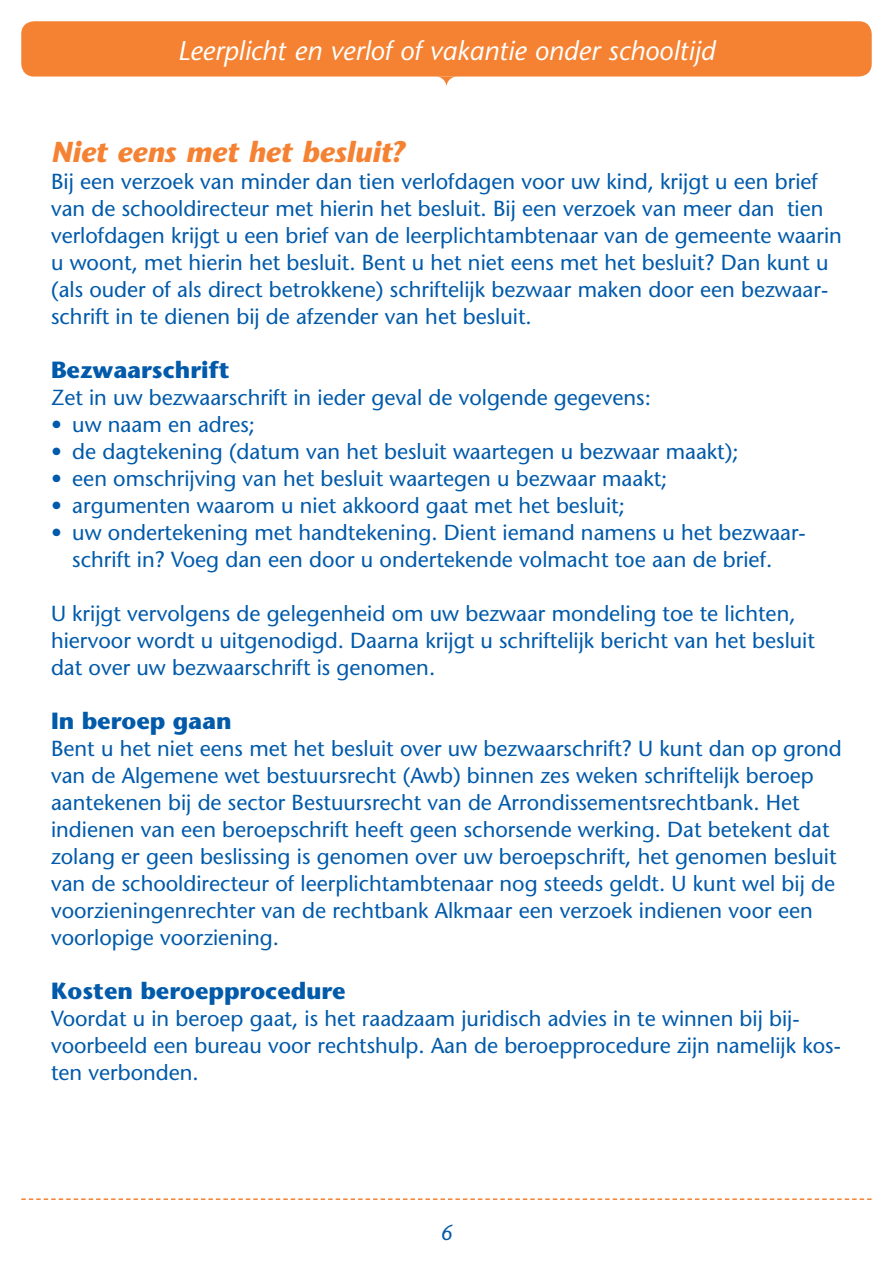
<style>
.page{position:relative;width:893px;height:1263px;background:#fff}
.page>*{position:absolute;margin:0;border:0;box-sizing:border-box;transform-origin:0 0}
.kopjes{font:italic 700 28.8px "Stone Sans";color:#f48232}
.t1{font:italic 27px "Stone Sans";color:#fff}
.tussenkopjes{font:700 23.4px "Stone Sans";color:#015aaa}
.bodytekst{font:21.75px/27px "Stone Sans";color:#015aaa}
.bodytekst-2{font:italic 21.75px "Stone Sans";color:#015aaa}
</style>
<div class="page">
<svg style="left:21px;top:1198px;width:851px;height:2px"></svg>
<div style="left:21px;top:21px;width:851px;height:56px;background:#f48232;border-radius:13px"></div>
<svg style="left:439px;top:77px;width:15px;height:10px"></svg>
<p class="t1" style="left:178px;top:34px;width:539px">Leerplicht en verlof of vakantie onder schooltijd</p>
<p class="kopjes" style="left:51px;top:134px;width:355px">Niet eens met het besluit?</p>
<p class="bodytekst" style="left:51px;top:168px;width:792px">Bij een verzoek van minder dan tien verlofdagen voor uw kind, krijgt u een brief van de schooldirecteur met hierin het besluit. Bij een verzoek van meer dan tien verlofdagen krijgt u een brief van de leerplichtambtenaar van de gemeente waarin u woont, met hierin het besluit. Bent u het niet eens met het besluit? Dan kunt u (als ouder of als direct betrokkene) schriftelijk bezwaar maken door een bezwaar&shy;schrift in te dienen bij de afzender van het besluit.</p>
<p class="tussenkopjes" style="left:51px;top:355px;width:180px">Bezwaarschrift</p>
<p class="bodytekst" style="left:51px;top:384px;width:601px">Zet in uw bezwaarschrift in ieder geval de volgende gegevens:</p>
<p class="bodytekst" style="left:51px;top:411px;width:206px">• uw naam en adres;</p>
<p class="bodytekst" style="left:51px;top:438px;width:689px">• de dagtekening (datum van het besluit waartegen u bezwaar maakt);</p>
<p class="bodytekst" style="left:51px;top:465px;width:618px">• een omschrijving van het besluit waartegen u bezwaar maakt;</p>
<p class="bodytekst" style="left:51px;top:492px;width:575px">• argumenten waarom u niet akkoord gaat met het besluit;</p>
<p class="bodytekst" style="left:51px;top:519px;width:756px;text-align:center">• uw ondertekening met handtekening. Dient iemand namens u het bezwaar&shy;schrift in? Voeg dan een door u ondertekende volmacht toe aan de brief.</p>
<p class="bodytekst" style="left:51px;top:600px;width:765px">U krijgt vervolgens de gelegenheid om uw bezwaar mondeling toe te lichten, hiervoor wordt u uitgenodigd. Daarna krijgt u schriftelijk bericht van het besluit dat over uw bezwaarschrift is genomen.</p>
<p class="tussenkopjes" style="left:51px;top:706px;width:182px">In beroep gaan</p>
<p class="bodytekst" style="left:51px;top:735px;width:792px">Bent u het niet eens met het besluit over uw bezwaarschrift? U kunt dan op grond van de Algemene wet bestuursrecht (Awb) binnen zes weken schriftelijk beroep aantekenen bij de sector Bestuursrecht van de Arrondissementsrechtbank. Het indienen van een beroepschrift heeft geen schorsende werking. Dat betekent dat zolang er geen beslissing is genomen over uw beroepschrift, het genomen besluit van de schooldirecteur of leerplichtambtenaar nog steeds geldt. U kunt wel bij de voorzieningenrechter van de rechtbank Alkmaar een verzoek indienen voor een voorlopige voorziening.</p>
<p class="tussenkopjes" style="left:51px;top:976px;width:296px">Kosten beroepprocedure</p>
<p class="bodytekst" style="left:51px;top:1005px;width:791px">Voordat u in beroep gaat, is het raadzaam juridisch advies in te winnen bij bij&shy;voorbeeld een bureau voor rechtshulp. Aan de beroepprocedure zijn namelijk kos&shy;ten verbonden.</p>
<p class="bodytekst-2" style="left:440px;top:1219px;width:14px">6</p>
</div>
